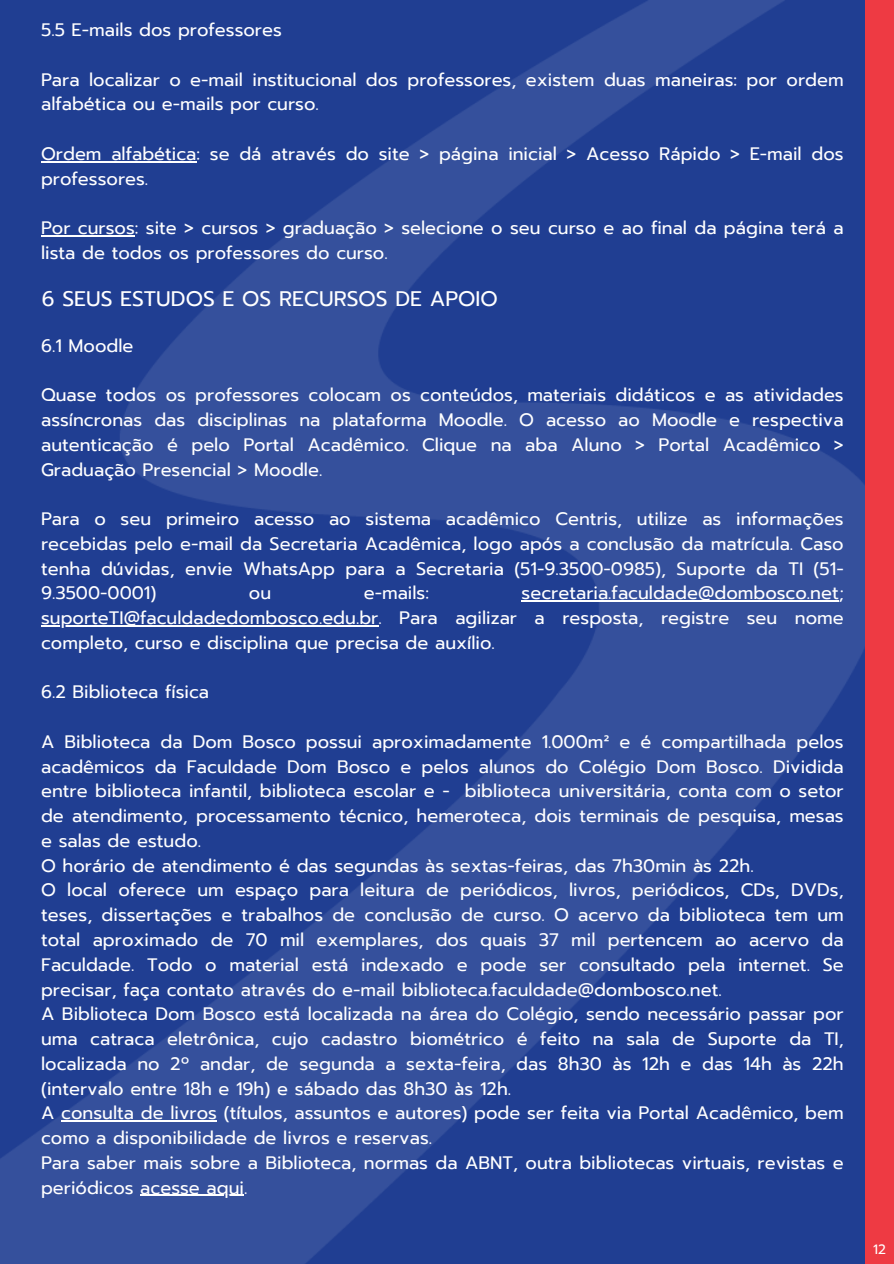
<style>
.page{position:relative;width:894px;height:1264px;background:#fff}
.page>*{position:absolute;margin:0;border:0;box-sizing:border-box;transform-origin:0 0}
.t1{font:21px "Prompt";color:#fff}
.t2{font:18px/24.8px "Prompt";color:#fff}
.t3{font:13.5px "Prompt";color:#fff}
</style>
<div class="page">
<img style="left:0;top:0;width:865px;height:1263px">
<hr style="left:521px;top:600px;width:317px;height:1px;background:#fff">
<hr style="left:41px;top:625px;width:337px;height:1px;background:#fff">
<hr style="left:61px;top:1120px;width:156px;height:1px;background:#fff">
<hr style="left:140px;top:1194px;width:104px;height:1px;background:#fff">
<div style="left:865px;top:0;width:28px;height:1263px;background:#ee3a43"></div>
<hr style="left:41px;top:161px;width:155px;height:1px;background:#fff">
<hr style="left:41px;top:235px;width:94px;height:1px;background:#fff">
<p class="t2" style="left:41px;top:18px;width:242px">5.5 E-mails dos professores</p>
<p class="t2" style="left:41px;top:67px;width:803px">Para localizar o e-mail institucional dos professores, existem duas maneiras: por ordem alfabética ou e-mails por curso.</p>
<p class="t2" style="left:41px;top:141px;width:803px">Ordem alfabética: se dá através do site &gt; página inicial &gt; Acesso Rápido &gt; E-mail dos professores.</p>
<p class="t2" style="left:41px;top:216px;width:803px">Por cursos: site &gt; cursos &gt; graduação &gt; selecione o seu curso e ao final da página terá a lista de todos os professores do curso.</p>
<p class="t1" style="left:42px;top:283px;width:457px">6 SEUS ESTUDOS E OS RECURSOS DE APOIO</p>
<p class="t2" style="left:41px;top:333px;width:94px">6.1 Moodle</p>
<p class="t2" style="left:41px;top:383px;width:804px;text-align:justify">Quase todos os professores colocam os conteúdos, materiais didáticos e as atividades assíncronas das disciplinas na plataforma Moodle. O acesso ao Moodle e respectiva autenticação é pelo Portal Acadêmico. Clique na aba Aluno &gt; Portal Acadêmico &gt; Graduação Presencial &gt; Moodle.</p>
<p class="t2" style="left:41px;top:506px;width:804px;text-align:justify">Para o seu primeiro acesso ao sistema acadêmico Centris, utilize as informações recebidas pelo e-mail da Secretaria Acadêmica, logo após a conclusão da matrícula. Caso tenha dúvidas, envie WhatsApp para a Secretaria (51-9.3500-0985), Suporte da TI (51- 9.3500-0001)</p>
<p class="t2" style="left:41px;top:581px;width:804px;text-align:justify;text-indent:480px">secretaria.faculdade@dombosco.net; suporteTI@faculdadedombosco.edu.br. Para agilizar a resposta, registre seu nome completo, curso e disciplina que precisa de auxílio.</p>
<p class="t2" style="left:41px;top:680px;width:169px">6.2 Biblioteca física</p>
<p class="t2" style="left:41px;top:729px;width:804px">A Biblioteca da Dom Bosco possui aproximadamente 1.000m² e é compartilhada pelos acadêmicos da Faculdade Dom Bosco e pelos alunos do Colégio Dom Bosco. Dividida entre biblioteca infantil, biblioteca escolar e - biblioteca universitária, conta com o setor de atendimento, processamento técnico, hemeroteca, dois terminais de pesquisa, mesas e salas de estudo.<br>O horário de atendimento é das segundas às sextas-feiras, das 7h30min às 22h.<br>O local oferece um espaço para leitura de periódicos, livros, periódicos, CDs, DVDs, teses, dissertações e trabalhos de conclusão de curso. O acervo da biblioteca tem um total aproximado de 70 mil exemplares, dos quais 37 mil pertencem ao acervo da Faculdade. Todo o material está indexado e pode ser consultado pela internet. Se precisar, faça contato através do e-mail biblioteca.faculdade@dombosco.net.<br>A Biblioteca Dom Bosco está localizada na área do Colégio, sendo necessário passar por uma catraca eletrônica, cujo cadastro biométrico é feito na sala de Suporte da TI, localizada no 2º andar, de segunda a sexta-feira, das 8h30 às 12h e das 14h às 22h (intervalo entre 18h e 19h) e sábado das 8h30 às 12h.<br>A consulta de livros (títulos, assuntos e autores) pode ser feita via Portal Acadêmico, bem como a disponibilidade de livros e reservas.<br>Para saber mais sobre a Biblioteca, normas da ABNT, outra bibliotecas virtuais, revistas e periódicos acesse aqui.</p>
<p class="t2" style="left:249px;top:581px;width:24px">ou</p>
<p class="t2" style="left:363px;top:581px;width:67px">e-mails:</p>
<p class="t3" style="left:872px;top:1238px;width:14px">12</p>
</div>
